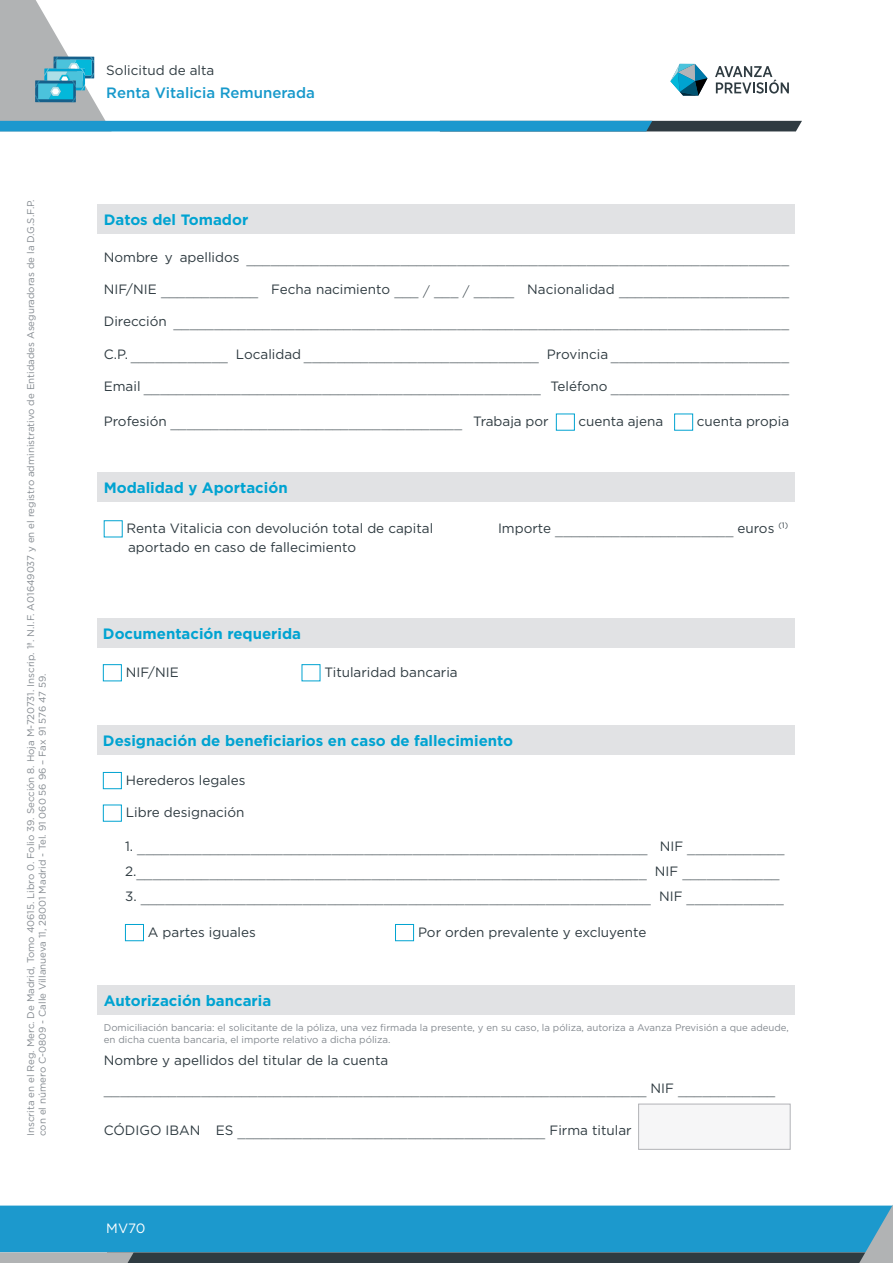
<style>
.page{position:relative;width:893px;height:1263px;background:#fff}
.page>*{position:absolute;margin:0;border:0;box-sizing:border-box;transform-origin:0 0}
.t1{font:700 15px "Gotham";color:#00a3d1}
.t2{font:500 15px "Gotham";color:#1799cb}
.t3{font:300 13.5px/25.3px "Gotham";color:#2f3b41}
.t4{font:13.5px "Gotham";color:#2f3b41}
.t5{font:13.5px "Gotham";color:#fff}
.t6{font:9.75px/11.7px "Gotham";color:#848a90}
.s1{font-weight:400}
</style>
<div class="page">
<svg style="left:0;top:1205px;width:893px;height:58px;background:#288db7"></svg>
<svg style="left:0;top:0;width:802px;height:131px"></svg>
<div style="left:97px;top:618px;width:697px;height:29px;background:#e1e2e4"></div>
<div style="left:103px;top:664px;width:19px;height:17px;border:1px solid #00a3d1"></div>
<div style="left:302px;top:664px;width:18px;height:17px;border:1px solid #00a3d1"></div>
<div style="left:98px;top:472px;width:697px;height:30px;background:#e1e2e4"></div>
<div style="left:104px;top:520px;width:19px;height:17px;border:1px solid #00a3d1"></div>
<div style="left:98px;top:204px;width:697px;height:29px;background:#e1e2e4"></div>
<div style="left:556px;top:414px;width:19px;height:17px;border:1px solid #00a3d1"></div>
<div style="left:674px;top:414px;width:19px;height:17px;border:1px solid #00a3d1"></div>
<div style="left:97px;top:725px;width:697px;height:30px;background:#e1e2e4"></div>
<div style="left:103px;top:772px;width:19px;height:17px;border:1px solid #00a3d1"></div>
<div style="left:103px;top:805px;width:19px;height:17px;border:1px solid #00a3d1"></div>
<div style="left:125px;top:924px;width:19px;height:17px;border:1px solid #00a3d1"></div>
<div style="left:395px;top:924px;width:19px;height:17px;border:1px solid #00a3d1"></div>
<div style="left:98px;top:985px;width:697px;height:30px;background:#e1e2e4"></div>
<div style="left:638px;top:1104px;width:152px;height:45px;background:#f6f6f7;border:1px solid #b2b3b7"></div>
<p class="t6" style="left:25px;top:1136px;width:938px;rotate:-90deg">Inscrita en el Reg. Merc. De Madrid, Tomo 40615. Libro 0. Folio 39. Sección 8. Hoja M-720731. Inscrip. 1ª. N.I.F. A01649037 y en el registro administrativo de Entidades Aseguradoras de la D.G.S.F.P. con el número C-0809 - Calle Villanueva 11, 28001 Madrid - Tel. 91 060 56 96 – Fax 91 576 47 59.</p>
<p class="t4" style="left:106px;top:61px;width:110px">Solicitud de alta</p>
<p class="t2" style="left:106px;top:83px;width:210px">Renta Vitalicia Remunerada</p>
<p class="t1" style="left:104px;top:209px;width:146px">Datos del Tomador</p>
<p class="t3" style="left:104px;top:246px;width:687px"><span class="s1">Nombre y apellidos</span> ___________________________________________________________________</p>
<p class="t3" style="left:104px;top:278px;width:687px"><span class="s1">NIF/NIE</span> ____________ <span class="s1">Fecha nacimiento</span> ___ / ___ / _____ <span class="s1">Nacionalidad</span> _____________________</p>
<p class="t3" style="left:104px;top:310px;width:687px"><span class="s1">Dirección</span> ____________________________________________________________________________</p>
<p class="t3" style="left:104px;top:343px;width:687px"><span class="s1">C.P.</span> ____________ <span class="s1">Localidad</span> _____________________________ <span class="s1">Provincia</span> ______________________</p>
<p class="t3" style="left:104px;top:375px;width:687px"><span class="s1">Email</span> _________________________________________________ <span class="s1">Teléfono</span> ______________________</p>
<p class="t3" style="left:104px;top:410px;width:446px"><span class="s1">Profesión</span> ____________________________________ <span class="s1">Trabaja por</span></p>
<p class="t4" style="left:578px;top:413px;width:86px">cuenta ajena</p>
<p class="t4" style="left:697px;top:413px;width:94px">cuenta propia</p>
<p class="t1" style="left:104px;top:478px;width:185px">Modalidad y Aportación</p>
<p class="t4" style="left:127px;top:519px;width:308px">Renta Vitalicia con devolución total de capital</p>
<p class="t3" style="left:498px;top:517px;width:292px"><span class="s1">Importe</span> ______________________ <span class="s1">euros</span> <sup>(1)</sup></p>
<p class="t4" style="left:128px;top:539px;width:229px">aportado en caso de fallecimiento</p>
<p class="t1" style="left:103px;top:623px;width:200px">Documentación requerida</p>
<p class="t4" style="left:126px;top:663px;width:55px">NIF/NIE</p>
<p class="t4" style="left:324px;top:663px;width:135px">Titularidad bancaria</p>
<p class="t1" style="left:103px;top:731px;width:412px">Designación de beneficiarios en caso de fallecimiento</p>
<p class="t4" style="left:126px;top:771px;width:121px">Herederos legales</p>
<p class="t4" style="left:126px;top:804px;width:120px">Libre designación</p>
<p class="t3" style="left:125px;top:835px;width:661px"><span class="s1">1.</span> _______________________________________________________________ <span class="s1">NIF</span> ____________<br><span class="s1">2.</span>_______________________________________________________________ <span class="s1">NIF</span> ____________</p>
<p class="t3" style="left:125px;top:885px;width:660px"><span class="s1">3.</span> _______________________________________________________________ <span class="s1">NIF</span> ____________</p>
<p class="t4" style="left:148px;top:923px;width:109px">A partes iguales</p>
<p class="t4" style="left:418px;top:923px;width:230px">Por orden prevalente y excluyente</p>
<p class="t1" style="left:104px;top:991px;width:169px">Autorización bancaria</p>
<p class="t6" style="left:104px;top:1021px;width:686px">Domiciliación bancaria: el solicitante de la póliza, una vez firmada la presente, y en su caso, la póliza, autoriza a Avanza Previsión a que adeude, en dicha cuenta bancaria, el importe relativo a dicha póliza.</p>
<p class="t3" style="left:104px;top:1046px;width:673px;line-height:29.1px"><span class="s1">Nombre y apellidos del titular de la cuenta </span>___________________________________________________________________ <span class="s1">NIF</span> ____________</p>
<p class="t3" style="left:104px;top:1119px;width:529px"><span class="s1">CÓDIGO IBAN ES</span> ______________________________________ <span class="s1">Firma titular</span></p>
<p class="t5" style="left:106px;top:1219px;width:41px">MV70</p>
</div>
